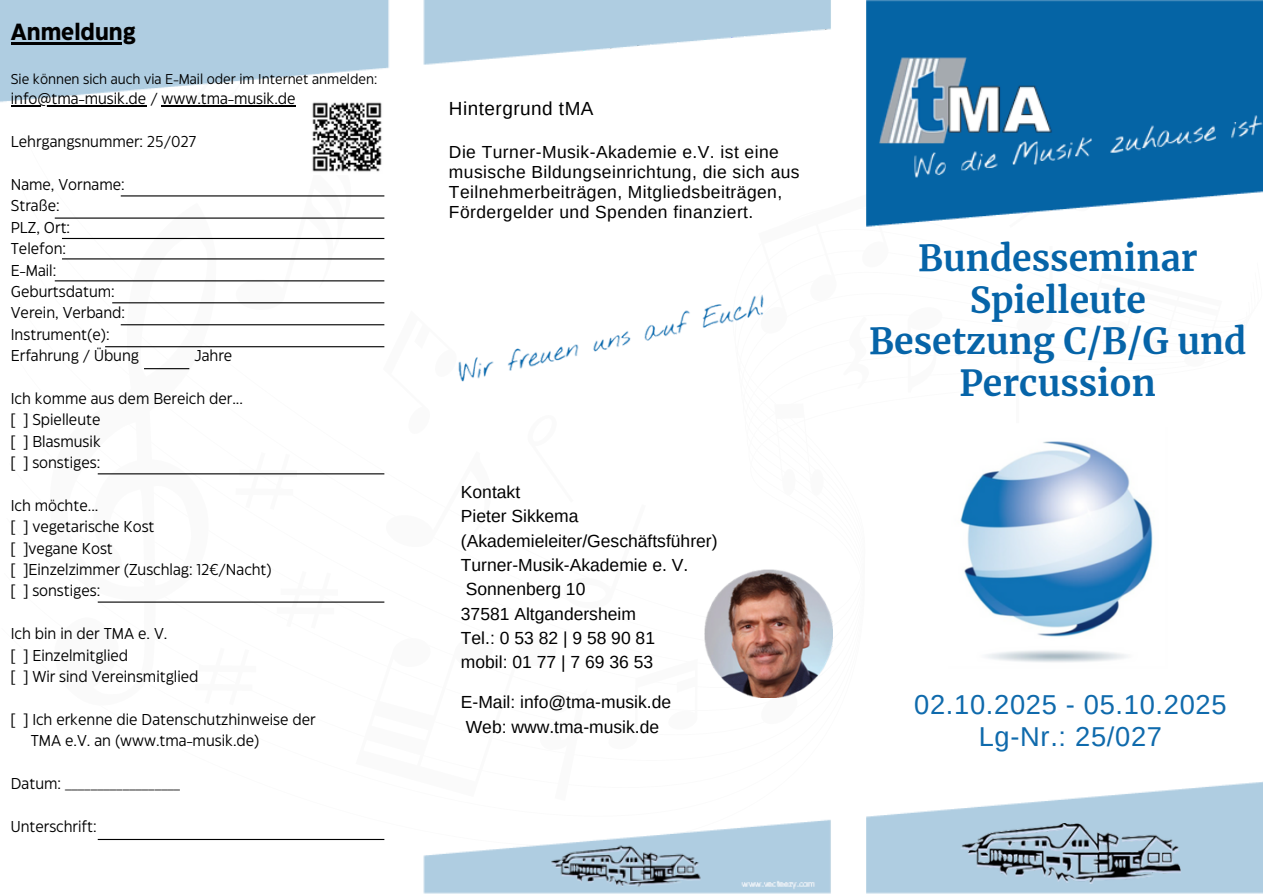
<style>
.page{position:relative;width:1263px;height:894px;background:#fff}
.page>*{position:absolute;margin:0;border:0;box-sizing:border-box;transform-origin:0 0}
.t1{font:700 35.55px/41.7px "Merriweather";color:#0664a8;text-align:center}
.t2{font:27.3px/31.8px "Arimo";letter-spacing:.025em;color:#0f6aac;text-align:center}
.t3{font:700 23.4px "Eastman Grotesque";color:#000}
.t4{font:18.9px "Arimo";letter-spacing:.025em;color:#000}
.t5{font:17.55px/24.3px "Arimo";color:#000}
.t6{font:17.4px/20.2px "Arimo";letter-spacing:.025em;color:#000}
.t7{font:15.75px/21.3px "Eastman Grotesque";color:#000}
.t8{font:14.25px "Eastman Grotesque";color:#000}
</style>
<div class="page">
<img style="left:0;top:0;width:1263px;height:893px">
<hr style="left:11px;top:42px;width:125px;height:3px;background:#000">
<hr style="left:11px;top:105px;width:135px;height:2px;background:#000">
<hr style="left:162px;top:105px;width:134px;height:2px;background:#000">
<img style="left:961px;top:823px;width:219px;height:60px">
<hr style="left:121px;top:195px;width:263px;height:1px;background:#000">
<hr style="left:62px;top:238px;width:322px;height:1px;background:#000">
<hr style="left:55px;top:217px;width:329px;height:1px;background:#000">
<hr style="left:62px;top:258px;width:322px;height:1px;background:#000">
<hr style="left:55px;top:280px;width:329px;height:1px;background:#000">
<hr style="left:112px;top:302px;width:272px;height:1px;background:#000">
<hr style="left:121px;top:324px;width:263px;height:1px;background:#000">
<hr style="left:105px;top:346px;width:279px;height:1px;background:#000">
<hr style="left:144px;top:368px;width:45px;height:1px;background:#000">
<hr style="left:98px;top:601px;width:286px;height:1px;background:#000">
<hr style="left:98px;top:473px;width:286px;height:1px;background:#000">
<hr style="left:98px;top:838px;width:286px;height:1px;background:#000">
<img style="left:948px;top:427px;width:220px;height:241px">
<p class="t3" style="left:11px;top:23px;width:126px">Anmeldung</p>
<p class="t8" style="left:11px;top:74px;width:368px">Sie können sich auch via E-Mail oder im Internet anmelden:</p>
<p class="t7" style="left:11px;top:89px;width:286px">info@tma-musik.de / www.tma-musik.de</p>
<p class="t7" style="left:11px;top:132px;width:187px">Lehrgangsnummer: 25/027</p>
<p class="t7" style="left:11px;top:175px;width:115px">Name, Vorname:</p>
<p class="t7" style="left:11px;top:196px;width:50px">Straße:</p>
<p class="t7" style="left:11px;top:217px;width:61px">PLZ, Ort:</p>
<p class="t7" style="left:11px;top:239px;width:57px">Telefon:</p>
<p class="t7" style="left:11px;top:260px;width:105px">E-Mail:<br>Geburtsdatum:</p>
<p class="t7" style="left:11px;top:303px;width:116px">Verein, Verband:<br>Instrument(e):</p>
<p class="t7" style="left:11px;top:346px;width:130px">Erfahrung / Übung</p>
<p class="t7" style="left:195px;top:346px;width:39px">Jahre</p>
<p class="t7" style="left:11px;top:388px;width:234px">Ich komme aus dem Bereich der...</p>
<p class="t7" style="left:11px;top:410px;width:6px">[</p>
<p class="t7" style="left:24px;top:410px;width:78px">] Spielleute</p>
<p class="t7" style="left:11px;top:431px;width:6px">[</p>
<p class="t7" style="left:24px;top:431px;width:79px">] Blasmusik</p>
<p class="t7" style="left:11px;top:453px;width:6px">[</p>
<p class="t7" style="left:24px;top:453px;width:78px">] sonstiges:</p>
<p class="t7" style="left:11px;top:495px;width:89px">Ich möchte...</p>
<p class="t7" style="left:11px;top:517px;width:6px">[</p>
<p class="t7" style="left:24px;top:517px;width:133px">] vegetarische Kost</p>
<p class="t7" style="left:11px;top:538px;width:6px">[</p>
<p class="t7" style="left:24px;top:538px;width:91px">]vegane Kost</p>
<p class="t7" style="left:11px;top:559px;width:6px">[</p>
<p class="t7" style="left:24px;top:559px;width:250px">]Einzelzimmer (Zuschlag: 12€/Nacht)</p>
<p class="t7" style="left:11px;top:581px;width:6px">[</p>
<p class="t7" style="left:24px;top:581px;width:78px">] sonstiges:</p>
<p class="t7" style="left:11px;top:624px;width:158px">Ich bin in der TMA e. V.</p>
<p class="t7" style="left:11px;top:645px;width:6px">[</p>
<p class="t7" style="left:24px;top:645px;width:106px">] Einzelmitglied</p>
<p class="t7" style="left:11px;top:666px;width:6px">[</p>
<p class="t7" style="left:24px;top:666px;width:176px">] Wir sind Vereinsmitglied</p>
<p class="t7" style="left:11px;top:709px;width:6px">[</p>
<p class="t7" style="left:24px;top:709px;width:294px">] Ich erkenne die Datenschutzhinweise der</p>
<p class="t7" style="left:31px;top:730px;width:230px">TMA e.V. an (www.tma-musik.de)</p>
<p class="t7" style="left:11px;top:773px;width:171px">Datum: __________________</p>
<h4 class="t7" style="left:11px;top:816px;width:87px">Unterschrift:</h4>
<p class="t4" style="left:449px;top:98px;width:146px">Hintergrund tMA</p>
<h2 class="t6" style="left:449px;top:141px;width:352px">Die Turner-Musik-Akademie e.V. ist eine musische Bildungseinrichtung, die sich aus Teilnehmerbeiträgen, Mitgliedsbeiträgen, Fördergelder und Spenden finanziert.</h2>
<h4 class="t5" style="left:461px;top:479px;width:258px">Kontakt<br>Pieter Sikkema (Akademieleiter/Geschäftsführer)<br>Turner-Musik-Akademie e. V.<br>Sonnenberg 10<br>37581 Altgandersheim<br>Tel.: 0 53 82 | 9 58 90 81<br>mobil: 01 77 | 7 69 36 53</h4>
<p class="t5" style="left:461px;top:689px;width:212px">E-Mail: info@tma-musik.de<br>Web: www.tma-musik.de</p>
<h4 class="t1" style="left:869px;top:237px;width:379px">Bundesseminar<br>Spielleute<br>Besetzung C/B/G und<br>Percussion</h4>
<h1 class="t2" style="left:914px;top:688px;width:314px">02.10.2025 - 05.10.2025<br>Lg-Nr.: 25/027</h1>
</div>
